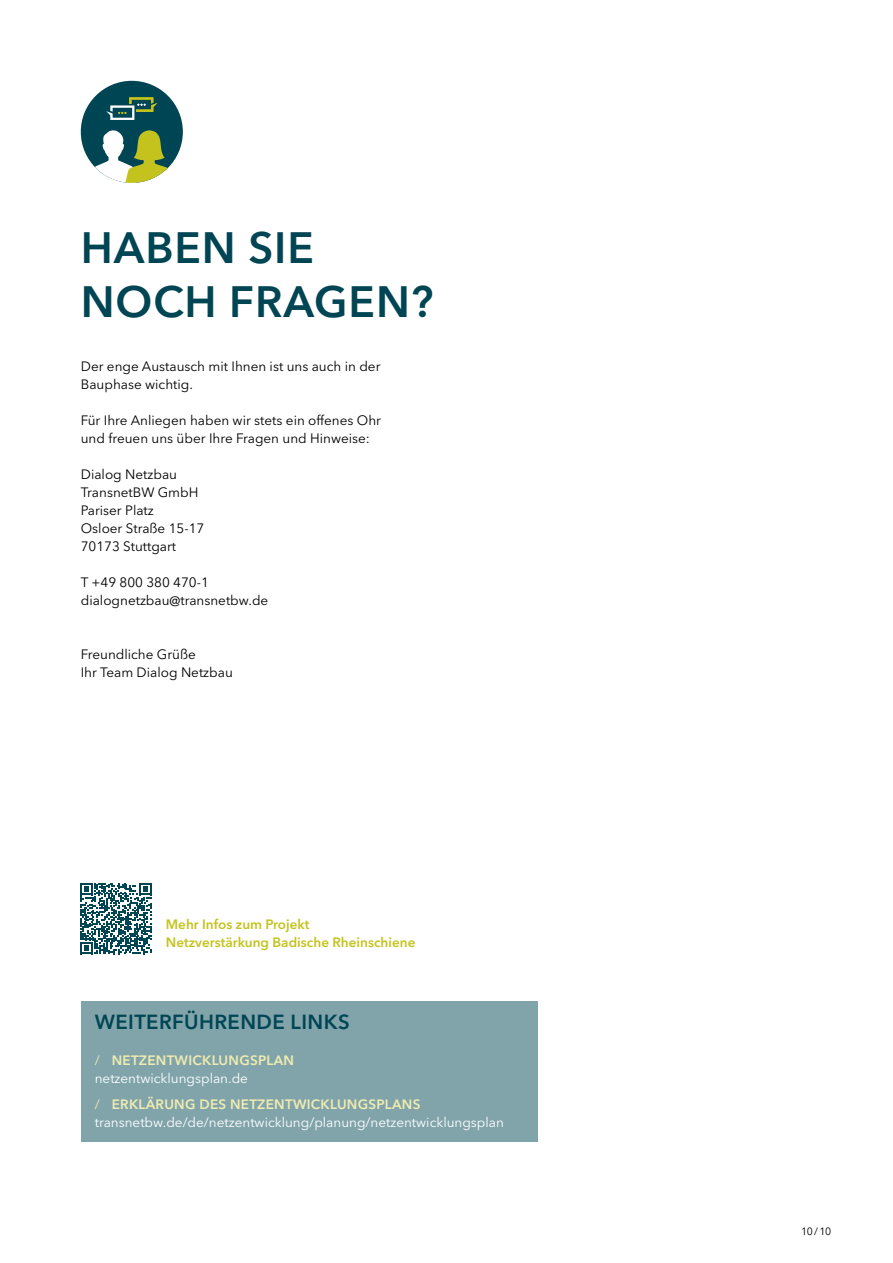
<style>
.page{position:relative;width:893px;height:1263px;background:#fff}
.page>*{position:absolute;margin:0;border:0;box-sizing:border-box;transform-origin:0 0}
.t1{font:600 43.5px/54px "Avenir Next LT Pro";letter-spacing:.02em;color:#004554}
.t2{font:600 20.25px "Avenir Next LT Pro";letter-spacing:.02em;color:#004554}
.t3{font:13.5px/18px "Avenir Next LT Pro";color:#000}
.t4{font:13.5px/18px "Avenir Next LT Pro";color:#fff}
.t5{font:600 13.5px/18px "Avenir Next LT Pro";color:#c4c31e}
.t6{font:10.5px "Avenir Next LT Pro";color:#000}
.s1{color:#f0ecb0}
.s2{font-weight:600;color:#f0ecb0}
</style>
<div class="page">
<div style="left:81px;top:1001px;width:456px;height:140px;background:#81a4ab"></div>
<svg style="left:80px;top:883px;width:71px;height:71px"></svg>
<div style="left:81px;top:81px;width:102px;height:102px;background:#004554;border-radius:50%"></div>
<svg style="left:92px;top:130px;width:80px;height:53px"></svg>
<svg style="left:106px;top:97px;width:51px;height:23px"></svg>
<h1 class="t1" style="left:81px;top:220px;width:354px">HABEN SIE<br>NOCH FRAGEN?</h1>
<p class="t3" style="left:81px;top:357px;width:301px">Der enge Austausch mit Ihnen ist uns auch in der<br>Bauphase wichtig.</p>
<p class="t3" style="left:81px;top:411px;width:302px">Für Ihre Anliegen haben wir stets ein offenes Ohr und freuen uns über Ihre Fragen und Hinweise:</p>
<p class="t3" style="left:81px;top:465px;width:125px">Dialog Netzbau<br>TransnetBW GmbH<br>Pariser Platz<br>Osloer Straße 15-17<br>70173 Stuttgart</p>
<p class="t3" style="left:81px;top:573px;width:189px">T +49 800 380 470-1 dialognetzbau@transnetbw.de</p>
<p class="t3" style="left:81px;top:645px;width:154px">Freundliche Grüße<br>Ihr Team Dialog Netzbau</p>
<p class="t5" style="left:166px;top:915px;width:251px">Mehr Infos zum Projekt<br>Netzverstärkung Badische Rheinschiene</p>
<h2 class="t2" style="left:95px;top:1009px;width:256px">WEITERFÜHRENDE LINKS</h2>
<p class="t4" style="left:95px;top:1051px;width:201px"><span class="s1">/</span> <span class="s2">NETZENTWICKLUNGSPLAN </span>netzentwicklungsplan.de</p>
<p class="t4" style="left:95px;top:1096px;width:411px"><span class="s1">/</span> <span class="s2">ERKLÄRUNG DES NETZENTWICKLUNGSPLANS </span>transnetbw.de/de/netzentwicklung/planung/netzentwicklungsplan</p>
<p class="t6" style="left:801px;top:1225px;width:32px">10/10</p>
</div>
